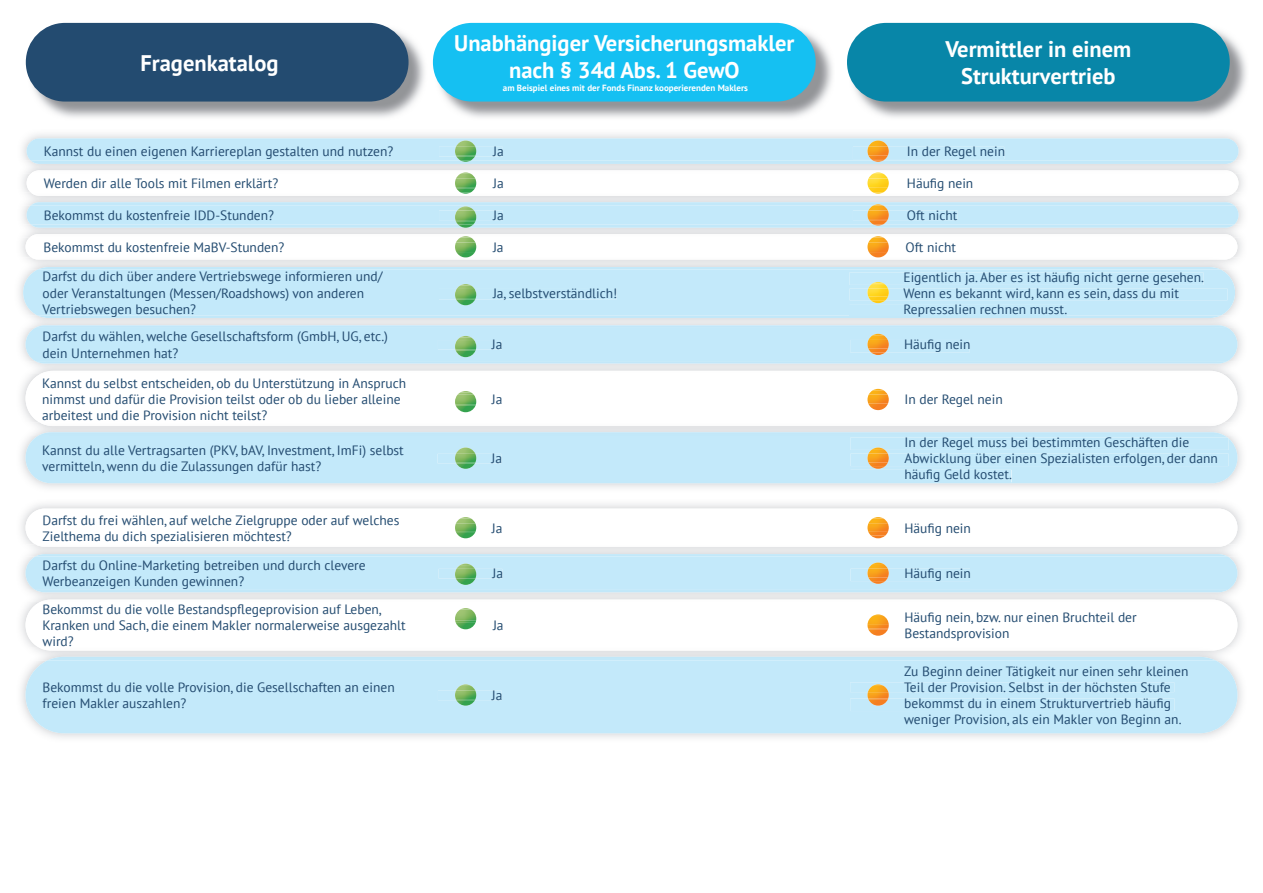
<style>
.page{position:relative;width:1263px;height:893px;background:#fff}
.page>*{position:absolute;margin:0;border:0;box-sizing:border-box;transform-origin:0 0}
.t1{font:700 22.5px/27px "PT Sans";color:#fff;text-align:center}
.t2{font:13.5px/16.2px "PT Sans";color:#234b70}
.t3{font:700 9px "PT Sans";color:#fff}
</style>
<div class="page">
<img style="left:849px;top:25px;width:398px;height:93px">
<div style="left:847px;top:23px;width:383px;height:79px;background:#0886a8;border-radius:39px"></div>
<img style="left:435px;top:25px;width:398px;height:93px">
<div style="left:433px;top:23px;width:383px;height:79px;background:#15c0f2;border-radius:39px"></div>
<svg style="left:26px;top:373px;width:1211px;height:50px"></svg>
<img style="left:42px;top:371px;width:1179px;height:2px">
<div style="left:27px;top:423px;width:1209px;height:13px;background:#e3e4e6"></div>
<img style="left:40px;top:423px;width:1183px;height:3px">
<div style="left:26px;top:436px;width:1211px;height:47px;background:#c3e9fa"></div>
<img style="left:38px;top:432px;width:1187px;height:4px">
<div style="left:850px;top:470px;width:161px;height:12px;background:#c3e9fa"></div>
<div style="left:25px;top:544px;width:1214px;height:12px;background:#e6e7e8"></div>
<img style="left:35px;top:544px;width:1193px;height:3px">
<hr style="left:35px;top:554px;width:1193px;height:2px;background:#c6e8f9">
<hr style="left:35px;top:590px;width:1193px;height:2px;background:#c2e8f9">
<svg style="left:26px;top:602px;width:1211px;height:45px"></svg>
<svg style="left:439px;top:621px;width:64px;height:9px"></svg>
<div style="left:27px;top:647px;width:1208px;height:13px;background:#e3e4e6"></div>
<img style="left:38px;top:647px;width:1187px;height:4px">
<div style="left:26px;top:660px;width:1211px;height:73px;background:#c3e9fa"></div>
<hr style="left:47px;top:657px;width:1168px;height:3px;background:#c2e8f9">
<div style="left:22px;top:161px;width:1222px;height:13px;background:#e4e5e7"></div>
<img style="left:31px;top:170px;width:1203px;height:2px">
<hr style="left:31px;top:162px;width:1203px;height:2px;background:#c6e8f8">
<img style="left:30px;top:234px;width:1203px;height:2px">
<img style="left:31px;top:194px;width:1203px;height:2px">
<img style="left:31px;top:258px;width:1201px;height:2px">
<svg style="left:23px;top:269px;width:1212px;height:47px;background:#c4e9f9"></svg>
<hr style="left:38px;top:316px;width:1182px;height:2px;background:#c2e8f9">
<hr style="left:38px;top:267px;width:1182px;height:2px;background:#c4e8f9">
<div style="left:849px;top:305px;width:217px;height:11px;background:#c3e9fa"></div>
<img style="left:849px;top:316px;width:217px;height:1px">
<img style="left:28px;top:25px;width:397px;height:93px">
<div style="left:26px;top:23px;width:382px;height:79px;background:#234b70;border-radius:39px"></div>
<svg style="left:438px;top:391px;width:64px;height:13px"></svg>
<img style="left:455px;top:392px;width:21px;height:20px">
<img style="left:455px;top:395px;width:21px;height:9px">
<svg style="left:26px;top:236px;width:1211px;height:22px"></svg>
<img style="left:867px;top:238px;width:22px;height:4px">
<img style="left:867px;top:242px;width:22px;height:9px">
<svg style="left:27px;top:138px;width:1211px;height:24px;background:#c3e8f7"></svg>
<img style="left:867px;top:155px;width:22px;height:4px">
<img style="left:867px;top:142px;width:22px;height:13px">
<svg style="left:27px;top:204px;width:1211px;height:25px;background:#c5e8f6"></svg>
<img style="left:867px;top:206px;width:22px;height:4px">
<img style="left:867px;top:210px;width:22px;height:9px">
<svg style="left:27px;top:172px;width:1211px;height:22px"></svg>
<img style="left:867px;top:187px;width:22px;height:4px">
<img style="left:867px;top:174px;width:22px;height:13px">
<img style="left:455px;top:623px;width:21px;height:6px">
<img style="left:455px;top:609px;width:21px;height:14px">
<img style="left:455px;top:700px;width:21px;height:6px">
<svg style="left:438px;top:684px;width:64px;height:16px"></svg>
<img style="left:455px;top:686px;width:21px;height:13px">
<div style="left:26px;top:328px;width:1211px;height:33px;background:#c3e9fa"></div>
<img style="left:871px;top:352px;width:14px;height:3px">
<img style="left:867px;top:349px;width:22px;height:3px">
<img style="left:867px;top:335px;width:22px;height:14px">
<svg style="left:850px;top:389px;width:152px;height:18px"></svg>
<img style="left:870px;top:407px;width:16px;height:3px">
<img style="left:867px;top:404px;width:22px;height:3px">
<img style="left:869px;top:390px;width:18px;height:5px">
<img style="left:867px;top:395px;width:22px;height:9px">
<img style="left:871px;top:466px;width:14px;height:3px">
<svg style="left:850px;top:437px;width:378px;height:29px;background:#c5e7f3"></svg>
<svg style="left:850px;top:682px;width:324px;height:10px;background:#c4e9f9"></svg>
<img style="left:867px;top:686px;width:22px;height:13px">
<img style="left:868px;top:686px;width:20px;height:6px">
<div style="left:850px;top:699px;width:324px;height:12px;background:#c3e9fa"></div>
<img style="left:871px;top:300px;width:14px;height:3px">
<svg style="left:849px;top:272px;width:378px;height:28px;background:#c5e8f3"></svg>
<img style="left:455px;top:300px;width:21px;height:5px">
<svg style="left:439px;top:284px;width:177px;height:16px;background:#c3e8f8"></svg>
<img style="left:457px;top:285px;width:17px;height:3px">
<img style="left:455px;top:288px;width:21px;height:11px">
<svg style="left:850px;top:612px;width:378px;height:29px"></svg>
<div style="left:26px;top:556px;width:1211px;height:34px;background:#c3e9fa"></div>
<img style="left:871px;top:581px;width:14px;height:3px">
<img style="left:867px;top:577px;width:22px;height:4px">
<img style="left:867px;top:564px;width:22px;height:13px">
<svg style="left:26px;top:509px;width:1211px;height:35px"></svg>
<img style="left:867px;top:532px;width:22px;height:4px">
<img style="left:867px;top:518px;width:22px;height:14px">
<img style="left:455px;top:463px;width:21px;height:6px">
<svg style="left:438px;top:448px;width:63px;height:15px"></svg>
<img style="left:455px;top:449px;width:21px;height:13px">
<h1 class="t1" style="left:140px;top:49px;width:140px">Fragenkatalog</h1>
<p class="t2" style="left:44px;top:143px;width:351px">Kannst du einen eigenen Karriereplan gestalten und nutzen?</p>
<p class="t2" style="left:44px;top:175px;width:236px">Werden dir alle Tools mit Filmen erklärt?</p>
<p class="t2" style="left:44px;top:207px;width:232px">Bekommst du kostenfreie IDD-Stunden?</p>
<h1 class="t1" style="left:454px;top:29px;width:342px">Unabhängiger Versicherungsmakler nach § 34d Abs. 1 GewO</h1>
<p class="t3" style="left:503px;top:82px;width:247px">am Beispiel eines mit der Fonds Finanz kooperierenden Maklers</p>
<p class="t2" style="left:493px;top:143px;width:12px">Ja</p>
<p class="t2" style="left:493px;top:175px;width:12px">Ja</p>
<p class="t2" style="left:493px;top:207px;width:12px">Ja</p>
<h1 class="t1" style="left:945px;top:36px;width:187px">Vermittler in einem<br>Strukturvertrieb</h1>
<p class="t2" style="left:907px;top:143px;width:100px">In der Regel nein</p>
<p class="t2" style="left:907px;top:175px;width:68px">Häufig nein</p>
<p class="t2" style="left:907px;top:207px;width:52px">Oft nicht</p>
<p class="t2" style="left:44px;top:239px;width:242px">Bekommst du kostenfreie MaBV-Stunden?</p>
<p class="t2" style="left:493px;top:239px;width:12px">Ja</p>
<p class="t2" style="left:905px;top:239px;width:52px">Oft nicht</p>
<p class="t2" style="left:43px;top:268px;width:341px">Darfst du dich über andere Vertriebswege informieren und/ oder Veranstaltungen (Messen/Roadshows) von anderen<br>Vertriebswegen besuchen?</p>
<p class="t2" style="left:43px;top:328px;width:347px">Darfst du wählen, welche Gesellschaftsform (GmbH, UG, etc.) dein Unternehmen hat?</p>
<p class="t2" style="left:42px;top:375px;width:365px">Kannst du selbst entscheiden, ob du Unterstützung in Anspruch nimmst und dafür die Provision teilst oder ob du lieber alleine arbeitest und die Provision nicht teilst?</p>
<p class="t2" style="left:42px;top:442px;width:363px">Kannst du alle Vertragsarten (PKV, bAV, Investment, ImFi) selbst vermitteln, wenn du die Zulassungen dafür hast?</p>
<p class="t2" style="left:43px;top:511px;width:358px">Darfst du frei wählen, auf welche Zielgruppe oder auf welches<br>Zielthema du dich spezialisieren möchtest?</p>
<p class="t2" style="left:43px;top:557px;width:325px">Darfst du Online-Marketing betreiben und durch clevere<br>Werbeanzeigen Kunden gewinnen?</p>
<p class="t2" style="left:43px;top:601px;width:365px">Bekommst du die volle Bestandspflegeprovision auf Leben,<br>Kranken und Sach, die einem Makler normalerweise ausgezahlt wird?</p>
<p class="t2" style="left:43px;top:679px;width:354px">Bekommst du die volle Provision, die Gesellschaften an einen freien Makler auszahlen?</p>
<p class="t2" style="left:493px;top:284px;width:126px">Ja, selbstverständlich!</p>
<p class="t2" style="left:492px;top:336px;width:12px">Ja</p>
<p class="t2" style="left:492px;top:391px;width:12px">Ja</p>
<p class="t2" style="left:492px;top:450px;width:12px">Ja</p>
<p class="t2" style="left:492px;top:520px;width:12px">Ja</p>
<p class="t2" style="left:493px;top:565px;width:12px">Ja</p>
<p class="t2" style="left:493px;top:617px;width:12px">Ja</p>
<p class="t2" style="left:492px;top:687px;width:12px">Ja</p>
<p class="t2" style="left:903px;top:269px;width:302px">Eigentlich ja. Aber es ist häufig nicht gerne gesehen.<br>Wenn es bekannt wird, kann es sein, dass du mit<br>Repressalien rechnen musst.</p>
<p class="t2" style="left:904px;top:336px;width:68px">Häufig nein</p>
<p class="t2" style="left:904px;top:391px;width:100px">In der Regel nein</p>
<p class="t2" style="left:904px;top:434px;width:315px">In der Regel muss bei bestimmten Geschäften die<br>Abwicklung über einen Spezialisten erfolgen, der dann häufig Geld kostet.</p>
<p class="t2" style="left:904px;top:520px;width:68px">Häufig nein</p>
<p class="t2" style="left:904px;top:565px;width:68px">Häufig nein</p>
<p class="t2" style="left:904px;top:609px;width:234px">Häufig nein, bzw. nur einen Bruchteil der<br>Bestandsprovision</p>
<p class="t2" style="left:904px;top:663px;width:286px">Zu Beginn deiner Tätigkeit nur einen sehr kleinen Teil der Provision. Selbst in der höchsten Stufe bekommst du in einem Strukturvertrieb häufig weniger Provision, als ein Makler von Beginn an.</p>
</div>
